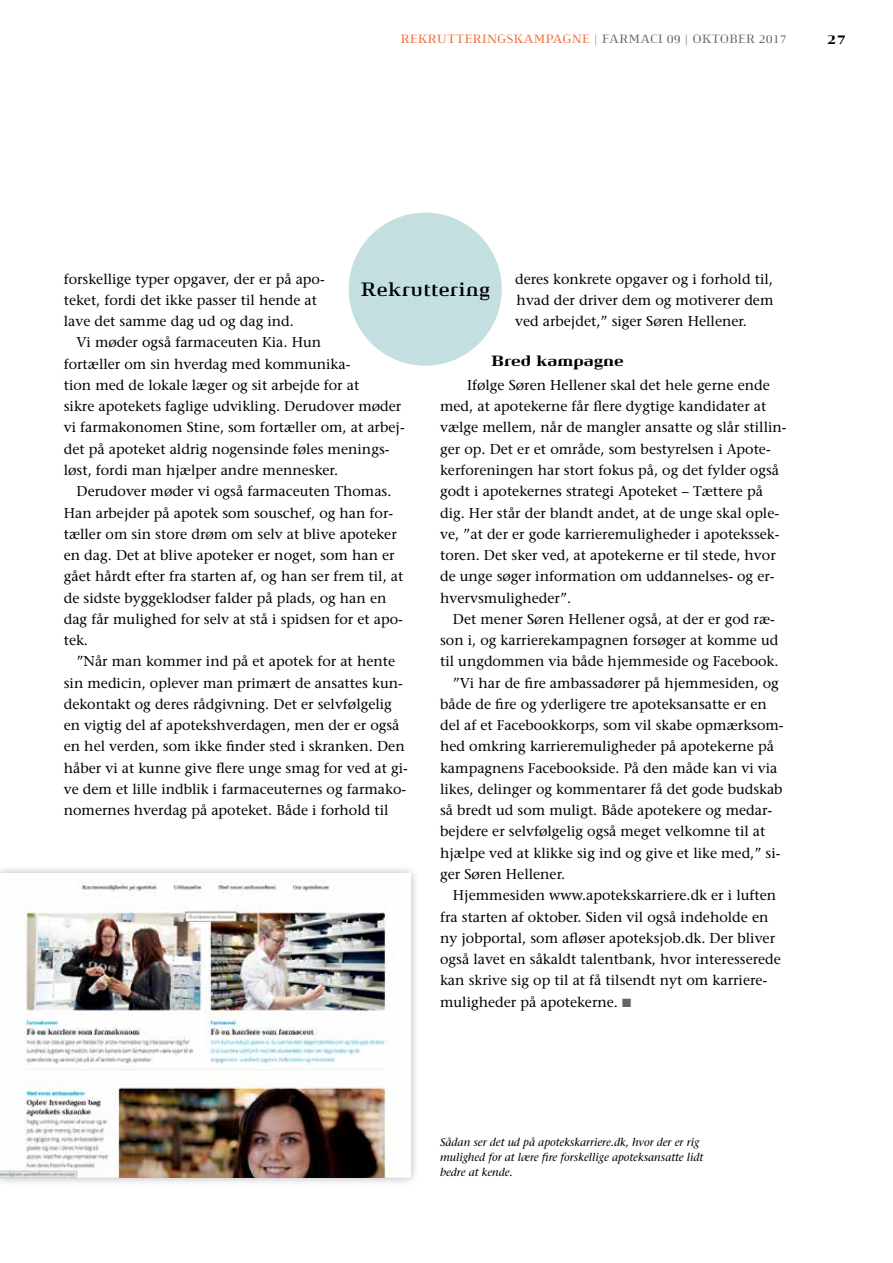
<style>
.page{position:relative;width:893px;height:1263px;background:#fff}
.page>*{position:absolute;margin:0;border:0;box-sizing:border-box;transform-origin:0 0}
.t1{font:700 19.5px "Pharma";letter-spacing:.02em;color:#000}
.t2{font:900 15px "Pharma";color:#000}
.t3{font:14.25px/21.3px "Stone Serif";color:#000}
.t4{font:900 13.5px "Pharma";color:#000}
.t5{font:12px "Pharma";color:#f26531}
.t6{font:italic 11.25px/15px "Stone Serif";color:#000}
.s1{color:#636466}
</style>
<div class="page">
<div style="left:0;top:864px;width:419px;height:323px;background:#000;opacity:.3"></div>
<img style="left:0;top:873px;width:410px;height:305px">
<div style="left:349px;top:213px;width:153px;height:153px;background:#c4dfe0;border-radius:50%"></div>
<p class="t5" style="left:400px;top:32px;width:388px">REKRUTTERINGSKAMPAGNE | <span class="s1">FARMACI 09 | OKTOBER 2017</span></p>
<p class="t4" style="left:827px;top:31px;width:20px">27</p>
<p class="t3" style="left:64px;top:268px;width:262px">forskellige typer opgaver, der er på apo&shy;teket, fordi det ikke passer til hende at lave det samme dag ud og dag ind.</p>
<p class="t3" style="left:64px;top:332px;width:342px;text-indent:13px">Vi møder også farmaceuten Kia. Hun<br>fortæller om sin hverdag med kommunika-<br>tion med de lokale læger og sit arbejde for at<br>sikre apotekets faglige udvikling. Derudover møder vi farmakonomen Stine, som fortæller om, at arbej&shy;det på apoteket aldrig nogensinde føles menings&shy;løst, fordi man hjælper andre mennesker.</p>
<p class="t3" style="left:64px;top:480px;width:341px;text-indent:13px">Derudover møder vi også farmaceuten Thomas.<br>Han arbejder på apotek som souschef, og han for&shy;tæller om sin store drøm om selv at blive apoteker en dag. Det at blive apoteker er noget, som han er gået hårdt efter fra starten af, og han ser frem til, at de sidste byggeklodser falder på plads, og han en dag får mulighed for selv at stå i spidsen for et apo&shy;tek.</p>
<p class="t3" style="left:64px;top:651px;width:346px;text-indent:13px">”Når man kommer ind på et apotek for at hente sin medicin, oplever man primært de ansattes kun&shy;dekontakt og deres rådgivning. Det er selvfølgelig en vigtig del af apotekshverdagen, men der er også en hel verden, som ikke finder sted i skranken. Den håber vi at kunne give flere unge smag for ved at gi&shy;ve dem et lille indblik i farmaceuternes og farmako&shy;nomernes hverdag på apoteket. Både i forhold til</p>
<p class="t3" style="left:515px;top:268px;width:260px;text-align:justify">deres konkrete opgaver og i forhold til, hvad der driver dem og motiverer dem ved arbejdet,” siger Søren Hellener.</p>
<p class="t2" style="left:491px;top:352px;width:134px">Bred kampagne</p>
<p class="t3" style="left:440px;top:374px;width:348px;text-indent:27px">Ifølge Søren Hellener skal det hele gerne ende med, at apotekerne får flere dygtige kandidater at vælge mellem, når de mangler ansatte og slår stillin&shy;ger op. Det er et område, som bestyrelsen i Apote&shy;kerforeningen har stort fokus på, og det fylder også godt i apotekernes strategi Apoteket – Tættere på dig. Her står der blandt andet, at de unge skal ople&shy;ve, ”at der er gode karrieremuligheder i apotekssek&shy;toren. Det sker ved, at apotekerne er til stede, hvor de unge søger information om uddannelses- og er&shy;hvervsmuligheder”.</p>
<p class="t3" style="left:453px;top:608px;width:323px">Det mener Søren Hellener også, at der er god ræ-</p>
<p class="t3" style="left:440px;top:629px;width:340px">son i, og karrierekampagnen forsøger at komme ud</p>
<p class="t3" style="left:440px;top:651px;width:340px">til ungdommen via både hjemmeside og Facebook.</p>
<p class="t3" style="left:453px;top:672px;width:327px">”Vi har de fire ambassadører på hjemmesiden, og</p>
<p class="t3" style="left:440px;top:693px;width:328px">både de fire og yderligere tre apoteksansatte er en</p>
<p class="t3" style="left:440px;top:714px;width:345px">del af et Facebookkorps, som vil skabe opmærksom-</p>
<p class="t3" style="left:440px;top:736px;width:335px">hed omkring karrieremuligheder på apotekerne på</p>
<p class="t3" style="left:440px;top:757px;width:339px">kampagnens Facebookside. På den måde kan vi via</p>
<p class="t3" style="left:440px;top:778px;width:344px">likes, delinger og kommentarer få det gode budskab</p>
<p class="t3" style="left:440px;top:799px;width:334px">så bredt ud som muligt. Både apotekere og medar-</p>
<p class="t3" style="left:440px;top:821px;width:327px">bejdere er selvfølgelig også meget velkomne til at</p>
<p class="t3" style="left:440px;top:842px;width:342px">hjælpe ved at klikke sig ind og give et like med,” si-</p>
<p class="t3" style="left:440px;top:863px;width:127px">ger Søren Hellener.</p>
<p class="t3" style="left:453px;top:884px;width:325px">Hjemmesiden www.apotekskarriere.dk er i luften</p>
<p class="t3" style="left:440px;top:906px;width:330px">fra starten af oktober. Siden vil også indeholde en</p>
<p class="t3" style="left:440px;top:927px;width:337px">ny jobportal, som afløser apoteksjob.dk. Der bliver</p>
<p class="t3" style="left:440px;top:948px;width:342px">også lavet en såkaldt talentbank, hvor interesserede</p>
<p class="t3" style="left:440px;top:969px;width:329px">kan skrive sig op til at få tilsendt nyt om karriere-</p>
<p class="t3" style="left:440px;top:991px;width:193px">muligheder på apotekerne. <span class="s1">■</span></p>
<h1 class="t1" style="left:361px;top:278px;width:131px">Rekruttering</h1>
<p class="t6" style="left:440px;top:1134px;width:265px">Sådan ser det ud på apotekskarriere.dk, hvor der er rig mulighed for at lære fire forskellige apoteksansatte lidt bedre at kende.</p>
</div>
